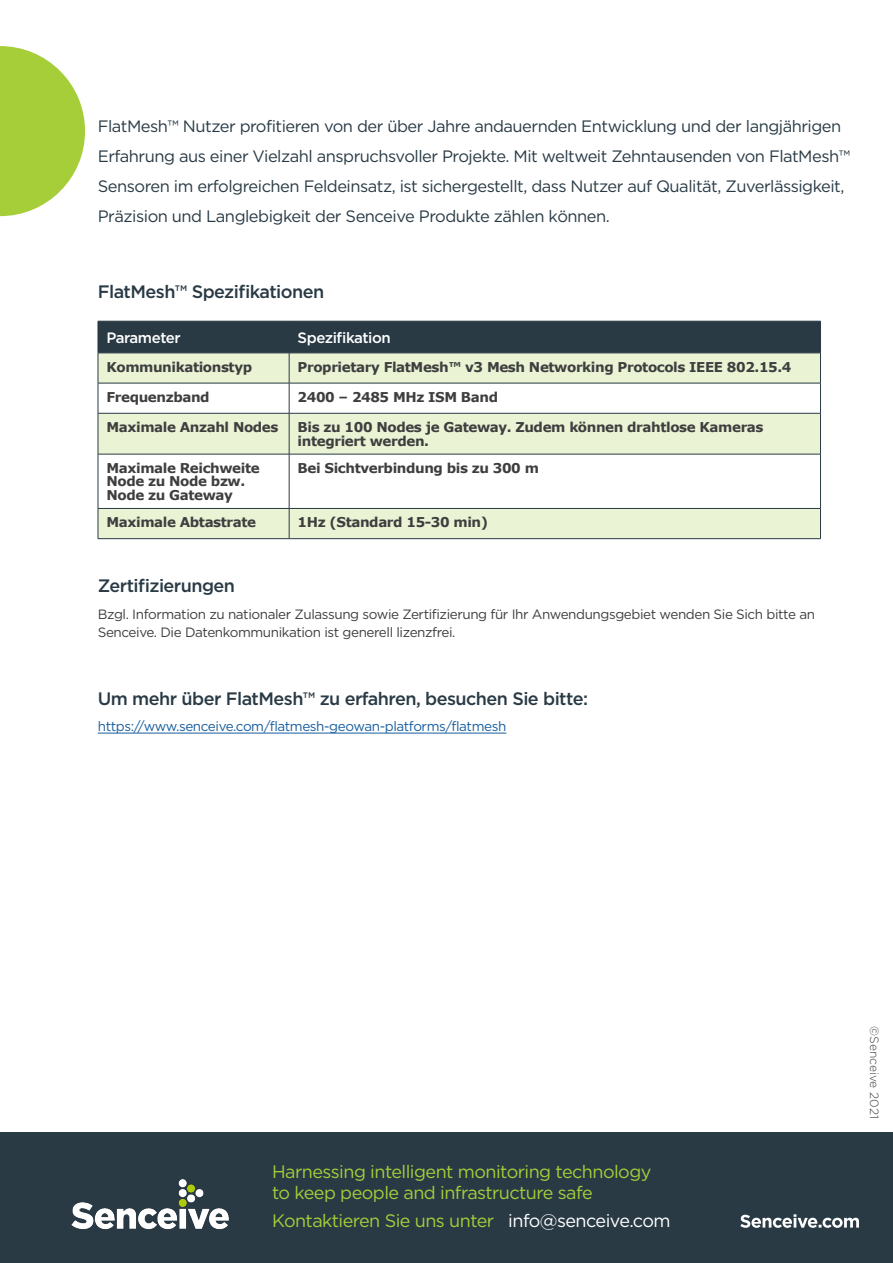
<style>
.page{position:relative;width:893px;height:1263px;background:#fff}
.page>*{position:absolute;margin:0;border:0;box-sizing:border-box;transform-origin:0 0}
.t1{font:18px/21px "Gotham";letter-spacing:-.03em;color:#a6ce39}
.t2{font:500 18px "Gotham";letter-spacing:-.03em;color:#293a45}
.t3{font:16.5px/30px "Gotham";letter-spacing:-.03em;color:#293a45}
.t4{font:500 15px "Gotham";letter-spacing:-.03em;color:#fff}
.t5{font:700 13.5px/13.5px "Verdana";letter-spacing:-.03em;color:#3e3e3f}
.t6{font:13.5px/18px "Gotham";letter-spacing:-.03em;color:#3e3e3f}
.t7{font:13.5px "Gotham";letter-spacing:-.03em;color:#175d9e}
.t8{font:300 12px "Gotham";color:#3e3e3f}
.s1{color:#fff}
</style>
<div class="page">
<svg style="left:0;top:46px;width:85px;height:170px"></svg>
<div style="left:0;top:1132px;width:893px;height:131px;background:#293a45"></div>
<svg style="left:740px;top:1214px;width:119px;height:14px"></svg>
<img style="left:71px;top:1179px;width:158px;height:51px">
<div style="left:99px;top:322px;width:721px;height:31px;background:#293a45"></div>
<div style="left:99px;top:354px;width:721px;height:184px;background:#eaf3d4"></div>
<svg style="left:99px;top:384px;width:721px;height:124px"></svg>
<hr style="left:98px;top:353px;width:1px;height:30px;background:#293a45">
<hr style="left:289px;top:353px;width:1px;height:30px;background:#293a45">
<hr style="left:820px;top:353px;width:1px;height:30px;background:#293a45">
<hr style="left:98px;top:383px;width:1px;height:30px;background:#293a45">
<hr style="left:98px;top:454px;width:1px;height:54px;background:#293a45">
<hr style="left:98px;top:383px;width:191px;height:1px;background:#293a45">
<hr style="left:98px;top:454px;width:191px;height:1px;background:#293a45">
<hr style="left:98px;top:538px;width:191px;height:1px;background:#293a45">
<hr style="left:289px;top:383px;width:1px;height:30px;background:#293a45">
<hr style="left:289px;top:454px;width:1px;height:54px;background:#293a45">
<hr style="left:289px;top:383px;width:532px;height:1px;background:#293a45">
<hr style="left:289px;top:454px;width:532px;height:1px;background:#293a45">
<hr style="left:289px;top:538px;width:532px;height:1px;background:#293a45">
<hr style="left:820px;top:383px;width:1px;height:30px;background:#293a45">
<hr style="left:820px;top:454px;width:1px;height:54px;background:#293a45">
<hr style="left:98px;top:413px;width:1px;height:41px;background:#293a45">
<svg style="left:98px;top:509px;width:1px;height:29px"></svg>
<hr style="left:98px;top:413px;width:191px;height:1px;background:#293a45">
<hr style="left:98px;top:508px;width:191px;height:1px;background:#293a45">
<hr style="left:289px;top:413px;width:1px;height:41px;background:#293a45">
<svg style="left:289px;top:509px;width:1px;height:29px"></svg>
<hr style="left:289px;top:413px;width:532px;height:1px;background:#293a45">
<hr style="left:289px;top:508px;width:532px;height:1px;background:#293a45">
<hr style="left:820px;top:413px;width:1px;height:41px;background:#293a45">
<svg style="left:820px;top:509px;width:1px;height:29px"></svg>
<hr style="left:98px;top:353px;width:191px;height:1px;background:#293a45">
<hr style="left:289px;top:353px;width:532px;height:1px;background:#293a45">
<hr style="left:98px;top:321px;width:191px;height:1px;background:#293a45">
<hr style="left:98px;top:321px;width:1px;height:32px;background:#293a45">
<hr style="left:289px;top:321px;width:532px;height:1px;background:#293a45">
<hr style="left:289px;top:321px;width:1px;height:32px;background:#293a45">
<hr style="left:820px;top:321px;width:1px;height:32px;background:#293a45">
<hr style="left:98px;top:733px;width:408px;height:1px;background:#175d9e">
<p class="t3" style="left:98px;top:111px;width:754px">FlatMesh™ Nutzer profitieren von der über Jahre andauernden Entwicklung und der langjährigen Erfahrung aus einer Vielzahl anspruchsvoller Projekte. Mit weltweit Zehntausenden von FlatMesh™ Sensoren im erfolgreichen Feldeinsatz, ist sichergestellt, dass Nutzer auf Qualität, Zuverlässigkeit, Präzision und Langlebigkeit der Senceive Produkte zählen können.</p>
<p class="t2" style="left:98px;top:280px;width:228px">FlatMesh™ Spezifikationen</p>
<p class="t4" style="left:106px;top:328px;width:76px">Parameter</p>
<p class="t4" style="left:298px;top:328px;width:95px">Spezifikation</p>
<p class="t5" style="left:106px;top:360px;width:147px">Kommunikationstyp</p>
<p class="t5" style="left:298px;top:360px;width:495px">Proprietary FlatMesh™ v3 Mesh Networking Protocols IEEE 802.15.4</p>
<p class="t5" style="left:106px;top:390px;width:105px">Frequenzband</p>
<p class="t5" style="left:298px;top:390px;width:202px">2400 – 2485 MHz ISM Band</p>
<p class="t5" style="left:106px;top:420px;width:173px">Maximale Anzahl Nodes</p>
<p class="t5" style="left:298px;top:420px;width:467px">Bis zu 100 Nodes je Gateway. Zudem können drahtlose Kameras integriert werden.</p>
<p class="t5" style="left:106px;top:461px;width:155px">Maximale Reichweite<br>Node zu Node bzw.<br>Node zu Gateway</p>
<p class="t5" style="left:298px;top:461px;width:243px">Bei Sichtverbindung bis zu 300 m</p>
<p class="t5" style="left:106px;top:515px;width:151px">Maximale Abtastrate</p>
<p class="t5" style="left:298px;top:515px;width:192px">1Hz (Standard 15-30 min)</p>
<p class="t2" style="left:98px;top:574px;width:139px">Zertifizierungen</p>
<p class="t6" style="left:98px;top:604px;width:719px">Bzgl. Information zu nationaler Zulassung sowie Zertifizierung für Ihr Anwendungsgebiet wenden Sie Sich bitte an<br>Senceive. Die Datenkommunikation ist generell lizenzfrei.</p>
<p class="t2" style="left:98px;top:687px;width:492px">Um mehr über FlatMesh™ zu erfahren, besuchen Sie bitte:</p>
<p class="t7" style="left:98px;top:719px;width:410px">https://www.senceive.com/flatmesh-geowan-platforms/flatmesh</p>
<p class="t1" style="left:272px;top:1161px;width:381px">Harnessing intelligent monitoring technology to keep people and infrastructure safe</p>
<p class="t1" style="left:272px;top:1210px;width:400px">Kontaktieren Sie uns unter <span class="s1">info@senceive.com</span></p>
<p class="t8" style="left:882px;top:1026px;width:94px;rotate:90deg">©Senceive 2021</p>
</div>
